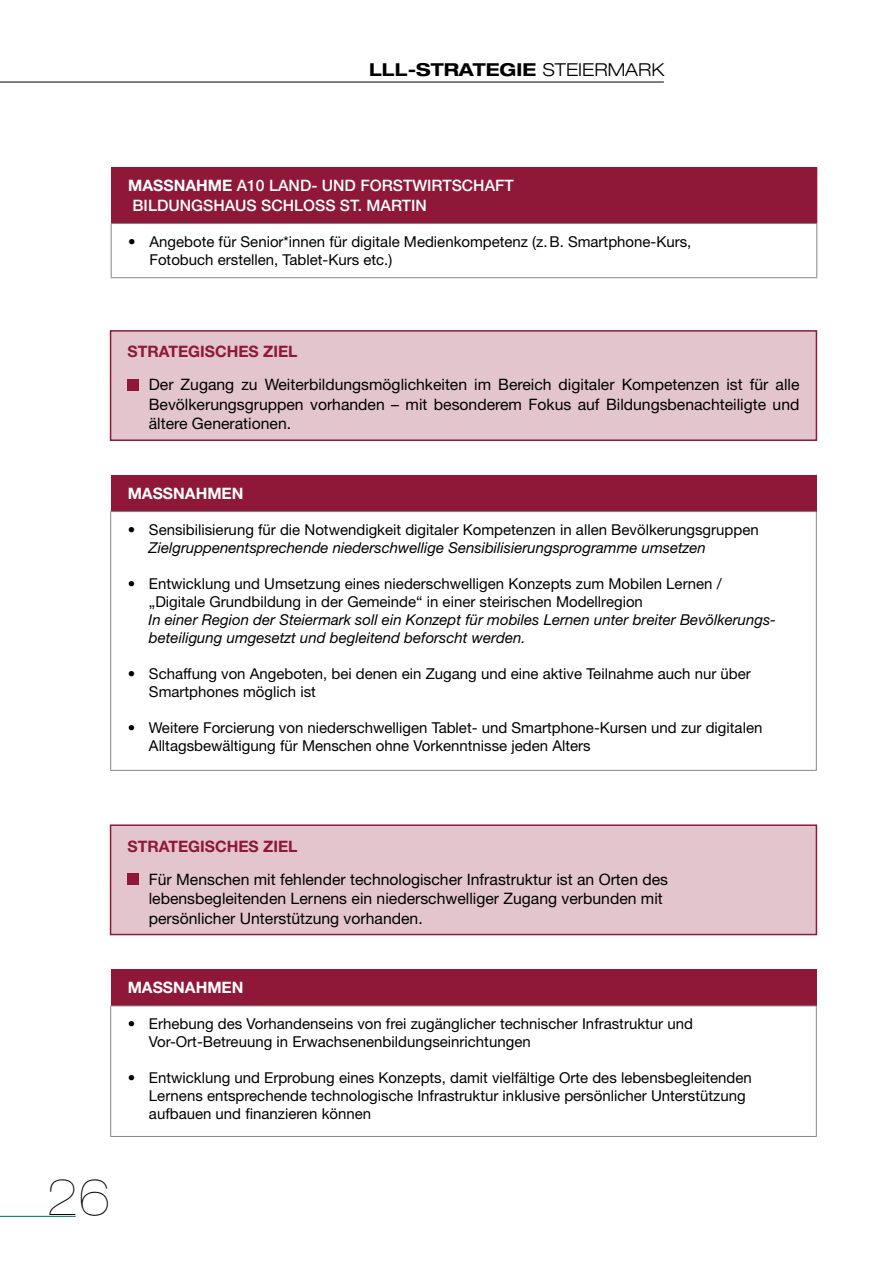
<style>
.page{position:relative;width:893px;height:1263px;background:#fff}
.page>*{position:absolute;margin:0;border:0;box-sizing:border-box;transform-origin:0 0}
.t1{font:200 expanded 49.5px "Helvetica Neue LT Pro";color:#000}
.t2{font:700 expanded 17.85px "Helvetica Neue LT Pro";color:#000}
.t3{font:15.75px/19.5px "Helvetica Neue LT Pro";color:#000;text-align:justify}
.t4{font:500 15.75px/19.5px "Helvetica Neue LT Pro";color:#fff}
.t5{font:700 15.75px "Helvetica Neue LT Pro";color:#8f1838}
.t6{font:700 15.75px "Helvetica Neue LT Pro";color:#fff}
.t7{font:15px/18px "Helvetica Neue LT Pro";color:#000}
.t8{font:italic 15px/18px "Helvetica Neue LT Pro";color:#000}
.s1{font-weight:300}
.s2{font-weight:700}
</style>
<div class="page">
<hr style="left:0;top:82px;width:664px;height:1px;background:#000">
<hr style="left:0;top:1216px;width:76px;height:1px;background:#007b49">
<div style="left:110px;top:330px;width:707px;height:111px;background:#e3c5cd;border:2px solid #8f1838"></div>
<div style="left:110px;top:824px;width:707px;height:111px;background:#e3c5cd;border:2px solid #8f1838"></div>
<div style="left:128px;top:379px;width:11px;height:11px;background:#8f1838"></div>
<div style="left:128px;top:873px;width:11px;height:12px;background:#8f1838"></div>
<div style="left:111px;top:475px;width:705px;height:37px;background:#8f1838"></div>
<hr style="left:110px;top:770px;width:707px;height:1px;background:#878787">
<hr style="left:110px;top:511px;width:707px;height:1px;background:#878787">
<hr style="left:110px;top:512px;width:1px;height:258px;background:#878787">
<hr style="left:816px;top:512px;width:1px;height:258px;background:#878787">
<hr style="left:816px;top:475px;width:1px;height:36px;background:#8f1838">
<div style="left:111px;top:969px;width:705px;height:37px;background:#8f1838"></div>
<hr style="left:110px;top:1136px;width:707px;height:1px;background:#878787">
<hr style="left:110px;top:1005px;width:707px;height:1px;background:#878787">
<hr style="left:110px;top:1006px;width:1px;height:130px;background:#878787">
<hr style="left:816px;top:1006px;width:1px;height:130px;background:#878787">
<hr style="left:816px;top:969px;width:1px;height:36px;background:#8f1838">
<div style="left:111px;top:167px;width:706px;height:57px;background:#8f1838"></div>
<hr style="left:111px;top:277px;width:706px;height:1px;background:#878787">
<hr style="left:111px;top:223px;width:706px;height:1px;background:#878787">
<hr style="left:111px;top:224px;width:1px;height:53px;background:#878787">
<hr style="left:816px;top:224px;width:1px;height:53px;background:#878787">
<hr style="left:892px;top:0;width:1px;height:1263px;background:#378e2e">
<p class="t2" style="left:369px;top:58px;width:297px">LLL-STRATEGIE <span class="s1">STEIERMARK</span></p>
<p class="t4" style="left:128px;top:176px;width:387px"><span class="s2">MASSNAHME</span> A10 LAND- UND FORSTWIRTSCHAFT<br>BILDUNGSHAUS SCHLOSS ST. MARTIN</p>
<p class="t7" style="left:149px;top:232px;width:543px;text-indent:-21px">• Angebote für Senior*innen für digitale Medienkompetenz (z.B. Smartphone-Kurs,<br>Fotobuch erstellen, Tablet-Kurs etc.)</p>
<p class="t5" style="left:128px;top:342px;width:172px">STRATEGISCHES ZIEL</p>
<p class="t3" style="left:149px;top:375px;width:652px">Der Zugang zu Weiterbildungsmöglichkeiten im Bereich digitaler Kompetenzen ist für alle Bevölkerungsgruppen vorhanden – mit besonderem Fokus auf Bildungsbenachteiligte und ältere Generationen.</p>
<p class="t6" style="left:128px;top:483px;width:117px">MASSNAHMEN</p>
<p class="t7" style="left:128px;top:520px;width:633px">• Sensibilisierung für die Notwendigkeit digitaler Kompetenzen in allen Bevölkerungsgruppen</p>
<p class="t8" style="left:149px;top:538px;width:559px">Zielgruppenentsprechende niederschwellige Sensibilisierungsprogramme umsetzen</p>
<p class="t7" style="left:149px;top:574px;width:574px;text-indent:-21px">• Entwicklung und Umsetzung eines niederschwelligen Konzepts zum Mobilen Lernen / „Digitale Grundbildung in der Gemeinde“ in einer steirischen Modellregion</p>
<p class="t8" style="left:149px;top:610px;width:628px">In einer Region der Steiermark soll ein Konzept für mobiles Lernen unter breiter Bevölkerungs&shy;beteiligung umgesetzt und begleitend beforscht werden.</p>
<p class="t7" style="left:149px;top:664px;width:603px;text-indent:-21px">• Schaffung von Angeboten, bei denen ein Zugang und eine aktive Teilnahme auch nur über<br>Smartphones möglich ist</p>
<p class="t7" style="left:149px;top:718px;width:615px;text-indent:-21px">• Weitere Forcierung von niederschwelligen Tablet- und Smartphone-Kursen und zur digitalen<br>Alltagsbewältigung für Menschen ohne Vorkenntnisse jeden Alters</p>
<p class="t5" style="left:128px;top:836px;width:172px">STRATEGISCHES ZIEL</p>
<p class="t3" style="left:149px;top:869px;width:521px;text-align:left">Für Menschen mit fehlender technologischer Infrastruktur ist an Orten des lebensbegleitenden Lernens ein niederschwelliger Zugang verbunden mit persönlicher Unterstützung vorhanden.</p>
<p class="t6" style="left:128px;top:977px;width:117px">MASSNAHMEN</p>
<p class="t7" style="left:149px;top:1015px;width:545px;text-indent:-21px">• Erhebung des Vorhandenseins von frei zugänglicher technischer Infrastruktur und<br>Vor-Ort-Betreuung in Erwachsenenbildungseinrichtungen</p>
<p class="t7" style="left:149px;top:1069px;width:604px;text-indent:-21px">• Entwicklung und Erprobung eines Konzepts, damit vielfältige Orte des lebensbegleitenden<br>Lernens entsprechende technologische Infrastruktur inklusive persönlicher Unterstützung aufbauen und finanzieren können</p>
<h1 class="t1" style="left:46px;top:1168px;width:66px">26</h1>
</div>
